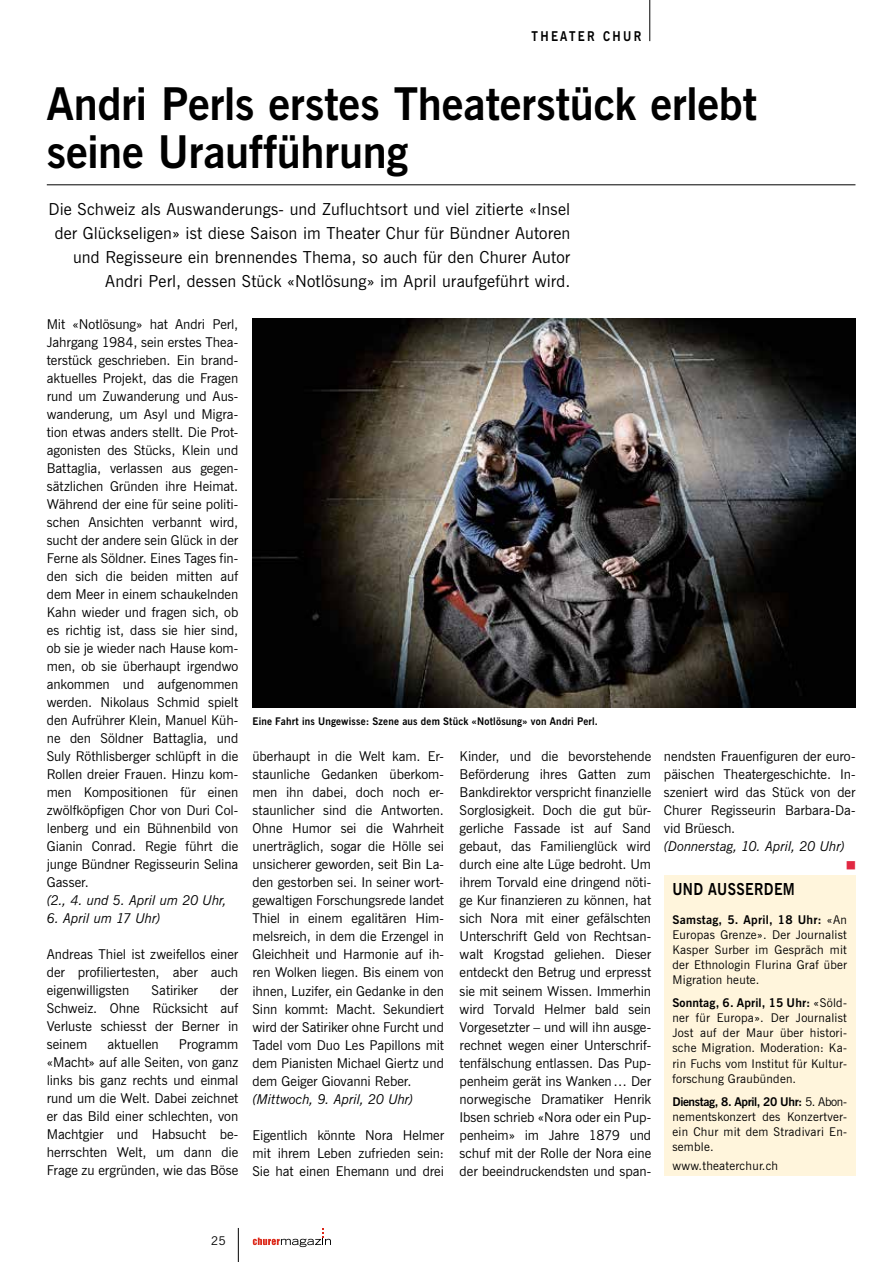
<style>
.page{position:relative;width:891px;height:1262px;background:#fff}
.page>*{position:absolute;margin:0;border:0;box-sizing:border-box;transform-origin:0 0}
.t1{font:700 45px/48px "News Gothic BT";letter-spacing:-.005em;color:#000}
.t2{font:16.5px/24px "News Gothic BT";letter-spacing:.01em;color:#000;text-align:right}
.t3{font:700 16.5px "News Gothic BT";letter-spacing:.025em;color:#000;scale:.86 1}
.t4{font:13.5px/18px "News Gothic BT";letter-spacing:-.005em;color:#000;text-align:justify}
.t5{font:italic 13.5px "News Gothic BT";letter-spacing:-.015em;color:#000}
.t6{font:700 13.5px "News Gothic BT";letter-spacing:.2em;color:#000;scale:.86 1}
.t7{font:12px/15px "News Gothic BT";letter-spacing:.02em;color:#000;text-align:justify}
.t8{font:700 10.5px "News Gothic BT";letter-spacing:.02em;color:#000;scale:.95 1}
.t9{font:9px "Zapf Dingbats IT Cby BT";color:#e12842}
.s1{font-weight:700}
</style>
<div class="page">
<hr style="left:649px;top:0;width:1px;height:41px;background:#000">
<hr style="left:238px;top:1227px;width:1px;height:34px;background:#000">
<svg style="left:253px;top:1228px;width:78px;height:19px"></svg>
<hr style="left:47px;top:184px;width:808px;height:1px;background:#000">
<img style="left:252px;top:318px;width:603px;height:389px">
<div style="left:663px;top:874px;width:192px;height:301px;background:#fff5dc"></div>
<p class="t6" style="left:531px;top:28px;width:129px">the ate r Ch ur</p>
<h1 class="t1" style="left:47px;top:79px;width:711px">Andri Perls erstes Theaterstück erlebt seine Uraufführung</h1>
<p class="t2" style="left:49px;top:197px;width:523px">Die Schweiz als Auswanderungs- und Zufluchtsort und viel zitierte «Insel der Glückseligen» ist diese Saison im Theater Chur für Bündner Autoren und Regisseure ein brennendes Thema, so auch für den Churer Autor Andri Perl, dessen Stück «Notlösung» im April uraufgeführt wird.</p>
<p class="t4" style="left:47px;top:315px;width:193px">Mit «Notlösung» hat Andri Perl, Jahrgang 1984, sein erstes Thea&shy;terstück geschrieben. Ein brand&shy;aktuelles Projekt, das die Fragen rund um Zuwanderung und Aus&shy;wanderung, um Asyl und Migra&shy;tion etwas anders stellt. Die Prot&shy;agonisten des Stücks, Klein und Battaglia, verlassen aus gegen&shy;sätzlichen Gründen ihre Heimat.<br>Während der eine für seine politi&shy;schen Ansichten verbannt wird, sucht der andere sein Glück in der Ferne als Söldner. Eines Tages fin&shy;den sich die beiden mitten auf dem Meer in einem schaukelnden Kahn wieder und fragen sich, ob es richtig ist, dass sie hier sind, ob sie je wieder nach Hause kom&shy;men, ob sie überhaupt irgendwo ankommen und aufgenommen werden. Nikolaus Schmid spielt den Aufrührer Klein, Manuel Küh&shy;ne den Söldner Battaglia, und Suly Röthlisberger schlüpft in die Rollen dreier Frauen. Hinzu kom&shy;men Kompositionen für einen zwölfköpfigen Chor von Duri Col&shy;lenberg und ein Bühnenbild von Gianin Conrad. Regie führt die junge Bündner Regisseurin Selina Gasser.</p>
<p class="t5" style="left:47px;top:892px;width:181px">(2., 4. und 5. April um 20 Uhr,</p>
<p class="t5" style="left:47px;top:910px;width:115px">6. April um 17 Uhr)</p>
<p class="t4" style="left:47px;top:945px;width:193px">Andreas Thiel ist zweifellos einer der profiliertesten, aber auch eigenwilligsten</p>
<p class="t4" style="left:151px;top:981px;width:48px">Satiriker</p>
<p class="t4" style="left:47px;top:981px;width:193px;text-indent:173px">der Schweiz. Ohne Rücksicht auf Verluste schiesst der Berner in seinem</p>
<p class="t4" style="left:47px;top:1035px;width:193px;text-indent:132px">Programm «Macht» auf alle Seiten, von ganz links bis ganz rechts und einmal rund um die Welt. Dabei zeichnet er das Bild einer schlechten, von Machtgier und Habsucht be&shy;herrschten Welt, um dann die Frage zu ergründen, wie das Böse</p>
<p class="t4" style="left:107px;top:1035px;width:53px">aktuellen</p>
<p class="t8" style="left:252px;top:715px;width:365px">Eine Fahrt ins U ngewisse: Szene aus dem Stück «Notlösung» von Andri Perl.</p>
<p class="t4" style="left:252px;top:747px;width:193px">überhaupt in die Welt kam. Er&shy;staunliche Gedanken überkom&shy;men ihn dabei, doch noch er&shy;staunlicher sind die Antworten.<br>Ohne Humor sei die Wahrheit unerträglich, sogar die Hölle sei unsicherer geworden, seit Bin La&shy;den gestorben sei. In seiner wort&shy;gewaltigen Forschungsrede landet Thiel in einem egalitären Him&shy;melsreich, in dem die Erzengel in Gleichheit und Harmonie auf ih&shy;ren Wolken liegen. Bis einem von ihnen, Luzifer, ein Gedanke in den Sinn kommt: Macht. Sekundiert wird der Satiriker ohne Furcht und Tadel vom Duo Les Papillons mit dem Pianisten Michael Giertz und dem Geiger Giovanni Reber.</p>
<p class="t5" style="left:252px;top:1090px;width:162px">(Mittwoch, 9. April, 20 Uhr)</p>
<p class="t4" style="left:252px;top:1125px;width:193px">Eigentlich könnte Nora Helmer mit ihrem Leben zufrieden sein:<br>Sie hat einen Ehemann und drei</p>
<p class="t4" style="left:459px;top:747px;width:193px">Kinder, und die bevorstehende Beförderung ihres Gatten zum Bankdirektor verspricht finanzielle Sorglosigkeit. Doch die gut bür&shy;gerliche Fassade ist auf Sand gebaut, das Familienglück wird durch eine alte Lüge bedroht. Um ihrem Torvald eine dringend nöti&shy;ge Kur finanzieren zu können, hat sich Nora mit einer gefälschten Unterschrift Geld von Rechtsan&shy;walt Krogstad geliehen. Dieser entdeckt den Betrug und erpresst sie mit seinem Wissen. Immerhin wird Torvald Helmer bald sein Vorgesetzter – und will ihn ausge&shy;rechnet wegen einer Unterschrif&shy;tenfälschung entlassen. Das Pup&shy;penheim gerät ins Wanken… Der norwegische Dramatiker Henrik Ibsen schrieb «Nora oder ein Pup&shy;penheim» im Jahre 1879 und schuf mit der Rolle der Nora eine der beeindruckendsten und span-</p>
<p class="t4" style="left:663px;top:747px;width:193px">nendsten Frauenfiguren der euro&shy;päischen Theatergeschichte. In&shy;szeniert wird das Stück von der Churer Regisseurin Barbara-Da&shy;vid Brüesch.</p>
<p class="t5" style="left:663px;top:838px;width:182px">(Donnerstag, 10. April, 20 Uhr)</p>
<p class="t9" style="left:846px;top:860px;width:10px">■</p>
<p class="t3" style="left:672px;top:879px;width:144px">Un d ausserdem</p>
<p class="t7" style="left:672px;top:912px;width:176px"><span class="s1">Samstag, 5. April, 18 U hr:</span> «An Europas Grenze». Der Journalist Kasper Surber im Gespräch mit der Ethnologin Flurina Graf über Migration heute.</p>
<p class="t7" style="left:672px;top:995px;width:176px"><span class="s1">Sonntag, 6. April, 15 U hr:</span> «Söld&shy;ner für Europa». Der Journalist Jost auf der Maur über histori&shy;sche Migration. Moderation: Ka&shy;rin Fuchs vom Institut für Kultur&shy;forschung Graubünden.</p>
<p class="t7" style="left:672px;top:1094px;width:176px"><span class="s1">Dienstag, 8. April, 20 U hr:</span> 5. Abon&shy;nementskonzert des Konzertver&shy;ein Chur mit dem Stradivari En&shy;semble.</p>
<p class="t7" style="left:672px;top:1158px;width:107px">www.theaterchur.ch</p>
<p class="t7" style="left:211px;top:1233px;width:16px">25</p>
</div>
